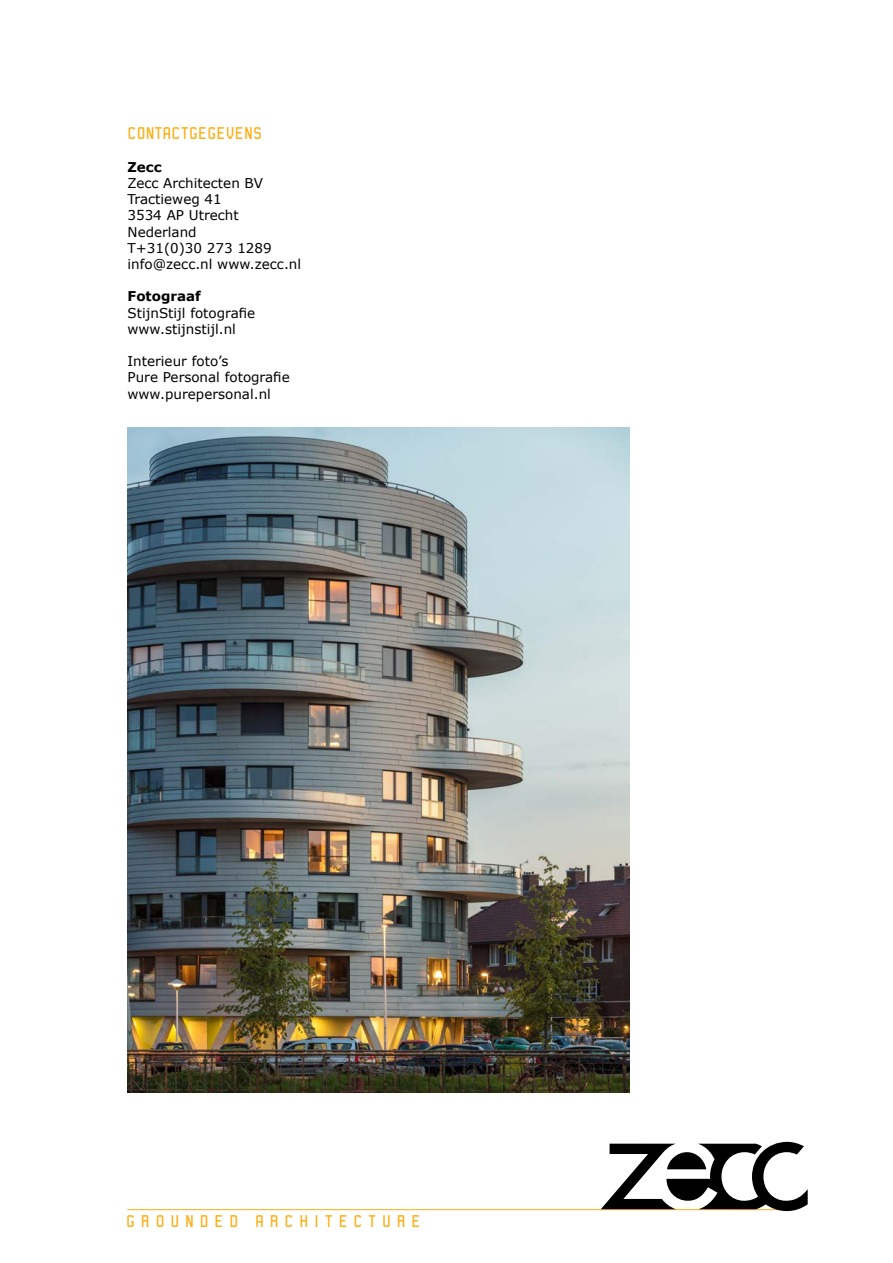
<style>
.page{position:relative;width:893px;height:1263px;background:#fff}
.page>*{position:absolute;margin:0;border:0;box-sizing:border-box;transform-origin:0 0}
.t1{font:18px "Robust ICG";letter-spacing:.015em;color:#fcaf17}
.t2{font:13.5px/16.2px "Verdana";color:#000}
.t3{font:700 13.5px "Verdana";color:#000}
</style>
<div class="page">
<hr style="left:127px;top:1209px;width:660px;height:1px;background:#fcaf17">
<svg style="left:601px;top:1142px;width:207px;height:69px"></svg>
<img style="left:128px;top:427px;width:501px;height:666px">
<h1 class="t1" style="left:128px;top:124px;width:136px">CONTACTGEGEVENS</h1>
<p class="t3" style="left:128px;top:157px;width:36px">Zecc</p>
<p class="t2" style="left:128px;top:175px;width:175px">Zecc Architecten BV<br>Tractieweg 41<br>3534 AP Utrecht<br>Nederland<br>T+31(0)30 273 1289 info@zecc.nl www.zecc.nl</p>
<p class="t3" style="left:128px;top:287px;width:75px">Fotograaf</p>
<p class="t2" style="left:128px;top:304px;width:129px">StijnStijl fotografie www.stijnstijl.nl</p>
<p class="t2" style="left:128px;top:353px;width:164px">Interieur foto’s<br>Pure Personal fotografie www.purepersonal.nl</p>
<h1 class="t1" style="left:126px;top:1211px;width:296px">G R O U N D E D A R C H I T E C T U R E</h1>
</div>
